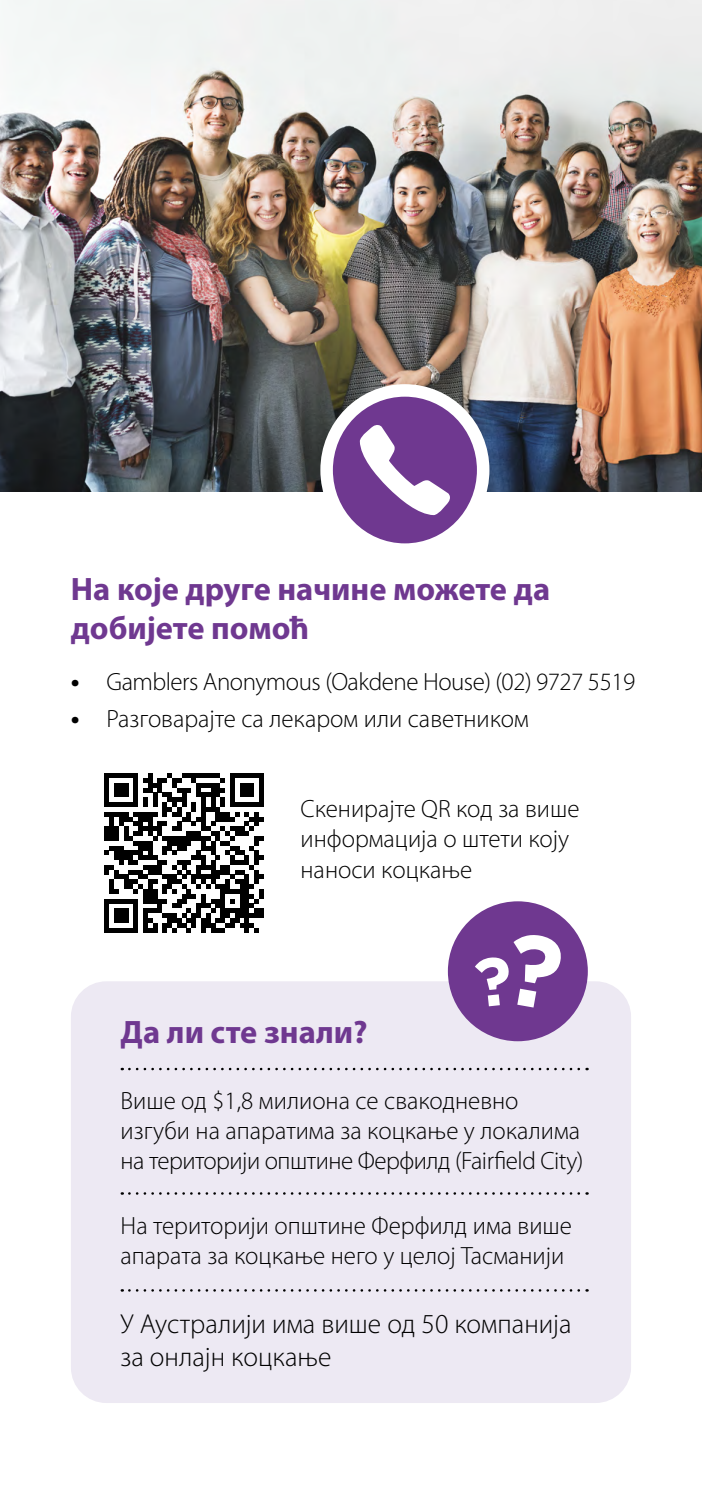
<style>
.page{position:relative;width:702px;height:1489px;background:#fff}
.page>*{position:absolute;margin:0;border:0;box-sizing:border-box;transform-origin:0 0}
.t1{font:700 32.5px/39px "Myriad Pro";color:#6f3890}
.t2{font:300 27.5px/33px "Myriad Pro";color:#000}
.t3{font:300 25px/30px "Myriad Pro";color:#000}
.t4{font:300 25px "Myriad Pro";letter-spacing:-.02em;color:#000}
.s1{font-family:"Agenda"}
</style>
<div class="page">
<img style="left:0;top:0;width:702px;height:491px">
<div style="left:71px;top:981px;width:560px;height:421px;background:#ede9f3;border-radius:35px"></div>
<svg style="left:104px;top:773px;width:160px;height:159px"></svg>
<svg style="left:129px;top:1067px;width:458px;height:3px"></svg>
<svg style="left:129px;top:1192px;width:458px;height:2px"></svg>
<svg style="left:129px;top:1289px;width:458px;height:2px"></svg>
<div style="left:448px;top:901px;width:139px;height:140px;background:#6f3890;border-radius:50%"></div>
<svg style="left:326px;top:390px;width:157px;height:159px;fill:#6f3890"></svg>
<div style="left:320px;top:384px;width:169px;height:172px;border:12px solid #fff;border-radius:50%"></div>
<svg style="left:475px;top:935px;width:86px;height:72px"></svg>
<svg style="left:359px;top:424px;width:91px;height:91px"></svg>
<h2 class="t1" style="left:71px;top:568px;width:480px">На које друге начине можете да добијете помоћ</h2>
<p class="t4" style="left:71px;top:666px;width:566px"><span class="s1">•</span> Gamblers Anonymous (Oakdene House) (02) 9727 5519</p>
<p class="t3" style="left:71px;top:703px;width:459px"><span class="s1">•</span> Разговарајте са лекаром или саветником</p>
<p class="t3" style="left:300px;top:793px;width:280px">Скенирајте QR код за више информација о штети коју наноси коцкање</p>
<h2 class="t1" style="left:120px;top:1011px;width:248px">Да ли сте знали?</h2>
<p class="t3" style="left:120px;top:1084px;width:464px">Више од $1,8 милиона се свакодневно изгуби на апаратима за коцкање у локалима на територији општине Ферфилд (Fairfield City)</p>
<p class="t3" style="left:120px;top:1210px;width:453px">На територији општине Ферфилд има више апарата за коцкање него у целој Тасманији</p>
<p class="t2" style="left:120px;top:1306px;width:452px">У Аустралији има више од 50 компанија за онлајн коцкање</p>
</div>
